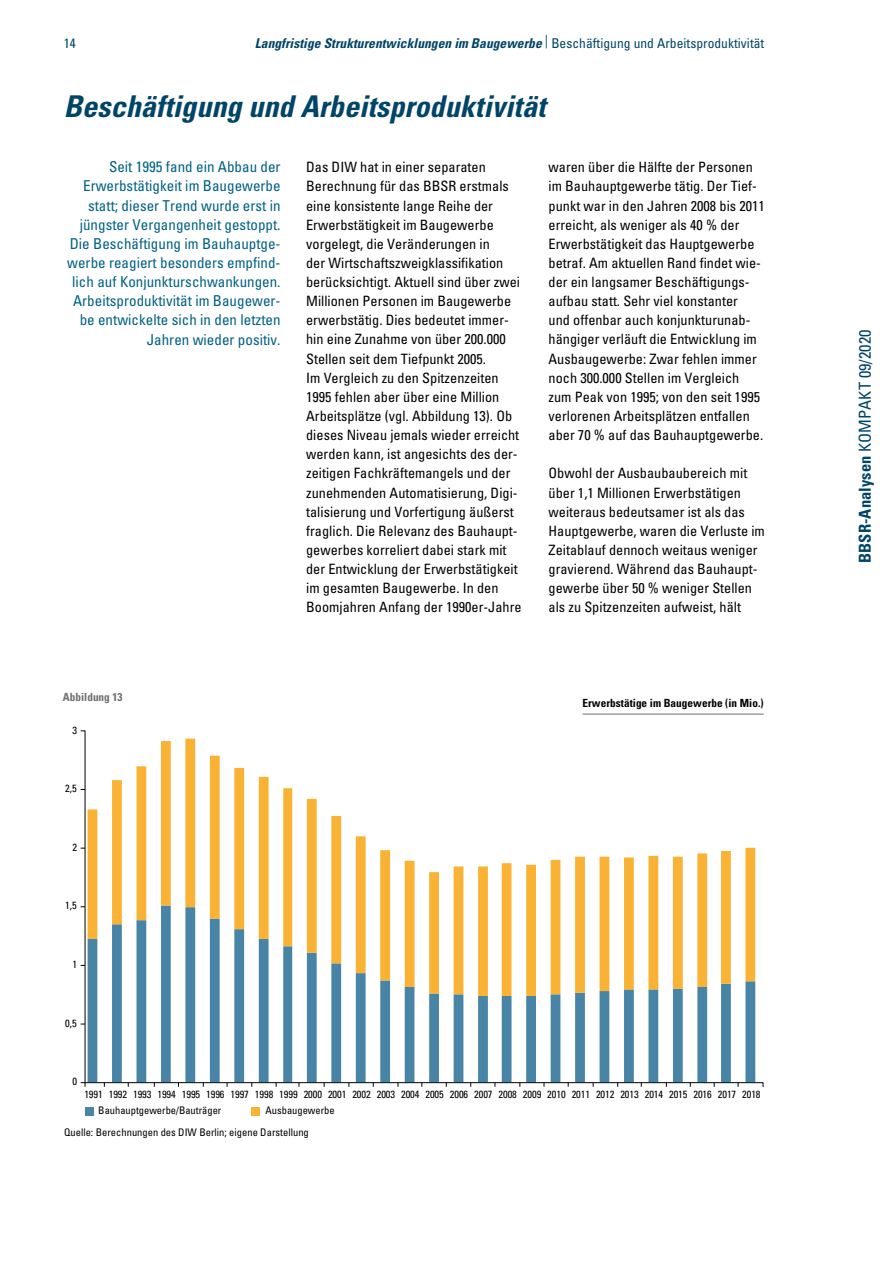
<style>
.page{position:relative;width:893px;height:1263px;background:#fff}
.page>*{position:absolute;margin:0;border:0;box-sizing:border-box;transform-origin:0 0}
.head1_rubrikentitel{font:italic 700 condensed 30px "Univers LT Std";letter-spacing:.005em;color:#004467}
.t1{font:condensed 16.5px "Univers LT Std";letter-spacing:.005em;color:#004467}
.Teaser{font:condensed 15px/19.2px "Univers LT Std";color:#006184;text-align:right}
.t2{font:condensed 14.25px/19.2px "Univers LT Std";color:#000}
.t3{font:italic 700 condensed 13.5px "Univers LT Std";letter-spacing:.005em;color:#004467}
.t4{font:condensed 13.5px "Univers LT Std";color:#004467}
.t5{font:700 condensed 11.25px "Univers LT Std";letter-spacing:.005em;color:#000}
.t6{font:700 condensed 11.25px "Univers LT Std";color:#706f6f}
.t7{font:condensed 10.5px "Univers LT Pro";letter-spacing:-.005em;color:#000}
.quelle{font:condensed 10.5px "Univers LT Std";color:#000}
.s1{font-weight:400;font-style:normal}
.s2{font-weight:700}
</style>
<div class="page">
<hr style="left:582px;top:714px;width:182px;height:1px;background:#706f6f">
<div style="left:85px;top:1107px;width:8px;height:8px;background:#4884a5"></div>
<div style="left:251px;top:1107px;width:9px;height:8px;background:#f9b234"></div>
<svg style="left:80px;top:730px;width:684px;height:357px"></svg>
<p class="t4" style="left:64px;top:35px;width:14px">14</p>
<p class="t3" style="left:255px;top:35px;width:511px">Langfristige Strukturentwicklungen im Baugewerbe <sup>|</sup> <span class="s1">Beschäftigung und Arbeitsproduktivität</span></p>
<p class="head1_rubrikentitel" style="left:64px;top:88px;width:483px">Beschäftigung und Arbeitsproduktivität</p>
<p class="Teaser" style="left:67px;top:157px;width:215px">Seit 1995 fand ein Abbau der<br>Erwerbstätigkeit im Baugewerbe statt; dieser Trend wurde erst in jüngster Vergangenheit gestoppt.<br>Die Beschäftigung im Bauhauptge&shy;werbe reagiert besonders empfind&shy;lich auf Konjunkturschwankungen.<br>Arbeitsproduktivität im Baugewer&shy;be entwickelte sich in den letzten<br>Jahren wieder positiv.</p>
<p class="t2" style="left:306px;top:157px;width:217px">Das DIW hat in einer separaten Berechnung für das BBSR erstmals eine konsistente lange Reihe der Erwerbstätigkeit im Baugewerbe vorgelegt, die Veränderungen in<br>der Wirtschaftszweigklassifikation berücksichtigt. Aktuell sind über zwei Millionen Personen im Baugewerbe erwerbstätig. Dies bedeutet immer&shy;hin eine Zunahme von über 200.000<br>Stellen seit dem Tiefpunkt 2005.<br>Im Vergleich zu den Spitzenzeiten 1995 fehlen aber über eine Million Arbeitsplätze (vgl. Abbildung 13). Ob dieses Niveau jemals wieder erreicht werden kann, ist angesichts des der&shy;zeitigen Fachkräftemangels und der zunehmenden Automatisierung, Digi&shy;talisierung und Vorfertigung äußerst fraglich. Die Relevanz des Bauhaupt&shy;gewerbes korreliert dabei stark mit der Entwicklung der Erwerbstätigkeit im gesamten Baugewerbe. In den Boomjahren Anfang der 1990er-Jahre</p>
<p class="t2" style="left:549px;top:157px;width:218px">waren über die Hälfte der Personen im Bauhauptgewerbe tätig. Der Tief&shy;punkt war in den Jahren 2008 bis 2011 erreicht, als weniger als 40 % der Erwerbstätigkeit das Hauptgewerbe betraf. Am aktuellen Rand findet wie&shy;der ein langsamer Beschäftigungs&shy;aufbau statt. Sehr viel konstanter<br>und offenbar auch konjunkturunab&shy;hängiger verläuft die Entwicklung im Ausbaugewerbe: Zwar fehlen immer noch 300.000 Stellen im Vergleich zum Peak von 1995; von den seit 1995 verlorenen Arbeitsplätzen entfallen aber 70 % auf das Bauhauptgewerbe.</p>
<p class="t2" style="left:549px;top:463px;width:218px">Obwohl der Ausbaubaubereich mit über 1,1 Millionen Erwerbstätigen weiteraus bedeutsamer ist als das Hauptgewerbe, waren die Verluste im Zeitablauf dennoch weitaus weniger gravierend. Während das Bauhaupt&shy;gewerbe über 50 % weniger Stellen als zu Spitzenzeiten aufweist, hält</p>
<p class="t6" style="left:63px;top:690px;width:61px">Abbildung 13</p>
<p class="t7" style="left:73px;top:723px;width:6px">3</p>
<p class="t7" style="left:65px;top:782px;width:13px">2,5</p>
<p class="t7" style="left:73px;top:840px;width:6px">2</p>
<p class="t7" style="left:65px;top:899px;width:13px">1,5</p>
<p class="t7" style="left:73px;top:957px;width:6px">1</p>
<p class="t7" style="left:65px;top:1016px;width:13px">0,5</p>
<p class="t7" style="left:73px;top:1075px;width:6px">0</p>
<p class="t5" style="left:582px;top:696px;width:183px">Erwerbstätige im Baugewerbe (in Mio.)</p>
<p class="t7" style="left:84px;top:1087px;width:678px">1991 1992 1993 1994 1995 1996 1997 1998 1999 2000 2001 2002 2003 2004 2005 2006 2007 2008 2009 2010 2011 2012 2013 2014 2015 2016 2017 2018</p>
<p class="t7" style="left:98px;top:1104px;width:125px">Bauhauptgewerbe/Bauträger</p>
<p class="t7" style="left:265px;top:1104px;width:71px">Ausbaugewerbe</p>
<p class="quelle" style="left:64px;top:1126px;width:246px">Quelle: Berechnungen des DIW Berlin; eigene Darstellung</p>
<p class="t1" style="left:855px;top:563px;width:235px;rotate:-90deg"><span class="s2">BBSR-Analysen</span> KOMPAKT 09/2020</p>
</div>
